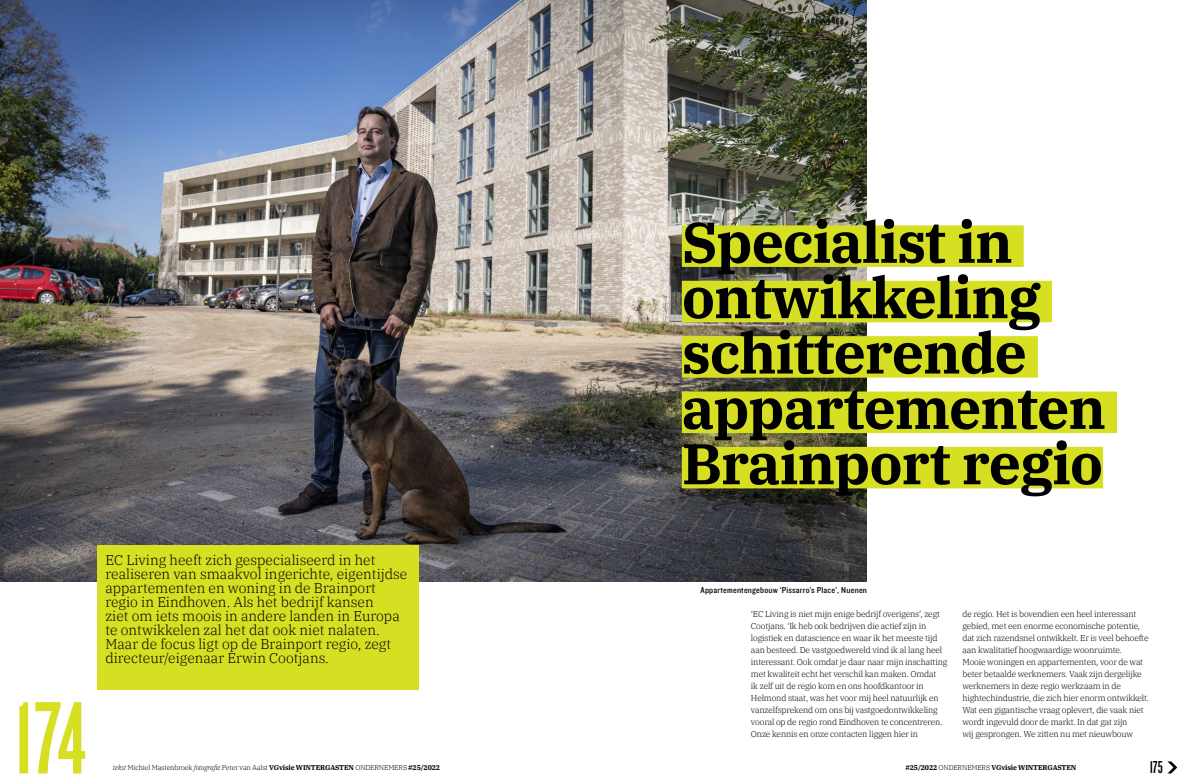
<style>
.page{position:relative;width:1191px;height:780px;background:#fff}
.page>*{position:absolute;margin:0;border:0;box-sizing:border-box;transform-origin:0 0}
.t1{font:107px "Knockout HTF47 Bantamweight";color:#d7df23}
.t2{font:700 57.1px/55.3px "IBM Plex Serif";letter-spacing:-.02em;color:#000}
.t3{font:18px "Knockout HTF47 Bantamweight";color:#000}
.t4{font:300 14px/14px "IBM Plex Serif";color:#000}
.t5{font:9px "Knockout HTF30 Junior Welterwt";letter-spacing:.02em;color:#000}
.t6{font:300 8.5px/12px "IBM Plex Serif";letter-spacing:-.02em;color:#000}
.t7{font:300 7px "IBM Plex Serif";letter-spacing:-.02em;color:#000}
.t8{font:700 7px "IBM Plex Serif";letter-spacing:-.02em;color:#000}
.s1{font-style:italic}
.s2{font-weight:700}
.s3{font-weight:300}
</style>
<div class="page">
<svg style="left:1167px;top:761px;width:10px;height:12px"></svg>
<img style="left:0;top:0;width:866px;height:581px">
<div style="left:682px;top:225px;width:341px;height:42px;background:#d7df23"></div>
<div style="left:682px;top:281px;width:370px;height:41px;background:#d7df23"></div>
<div style="left:682px;top:336px;width:355px;height:41px;background:#d7df23"></div>
<div style="left:682px;top:391px;width:435px;height:42px;background:#d7df23"></div>
<div style="left:682px;top:447px;width:421px;height:41px;background:#d7df23"></div>
<div style="left:97px;top:545px;width:321px;height:144px;background:#d7df23"></div>
<h2 class="t2" style="left:682px;top:210px;width:426px">Specialist in ontwikkeling schitterende appartementen<br>Brainport regio</h2>
<h1 class="t1" style="left:14px;top:685px;width:73px">174</h1>
<p class="t4" style="left:105px;top:551px;width:303px">EC Living heeft zich gespecialiseerd in het realiseren van smaakvol ingerichte, eigentijdse appartementen en woning in de Brainport regio in Eindhoven. Als het bedrijf kansen<br>ziet om iets moois in andere landen in Europa te ontwikkelen zal het dat ook niet nalaten.<br>Maar de focus ligt op de Brainport regio, zegt directeur/eigenaar Erwin Cootjans.</p>
<p class="t5" style="left:700px;top:585px;width:168px">Appartementengebouw ‘Pissarro’s Place’, Nuenen</p>
<p class="t6" style="left:751px;top:607px;width:198px">‘EC Living is niet mijn enige bedrijf overigens’, zegt Cootjans. ‘Ik heb ook bedrijven die actief zijn in logistiek en datascience en waar ik het meeste tijd aan besteed. De vastgoedwereld vind ik al lang heel interessant. Ook omdat je daar naar mijn inschatting met kwaliteit echt het verschil kan maken. Omdat<br>ik zelf uit de regio kom en ons hoofdkantoor in Helmond staat, was het voor mij heel natuurlijk en vanzelfsprekend om ons bij vastgoedontwikkeling vooral op de regio rond Eindhoven te concentreren.<br>Onze kennis en onze contacten liggen hier in</p>
<p class="t6" style="left:962px;top:607px;width:188px">de regio. Het is bovendien een heel interessant gebied, met een enorme economische potentie, dat zich razendsnel ontwikkelt. Er is veel behoefte aan kwalitatief hoogwaardige woonruimte.<br>Mooie woningen en appartementen, voor de wat beter betaalde werknemers. Vaak zijn dergelijke werknemers in deze regio werkzaam in de hightechindustrie, die zich hier enorm ontwikkelt.<br>Wat een gigantische vraag oplevert, die vaak niet wordt ingevuld door de markt. In dat gat zijn<br>wij gesprongen. We zitten nu met nieuwbouw</p>
<p class="t7" style="left:113px;top:762px;width:328px"><span class="s1">tekst</span> Michiel Mastenbroek <span class="s1">fotografie</span> Peter van Aalst <span class="s2">VGvisie wintergasten</span> ONDERNEMERS <span class="s2">#25/2022</span></p>
<p class="t8" style="left:905px;top:761px;width:172px">#25/2022 <span class="s3">ONDERNEMERS</span> VGvisie wintergasten</p>
<h3 class="t3" style="left:1149px;top:758px;width:14px">175</h3>
</div>
